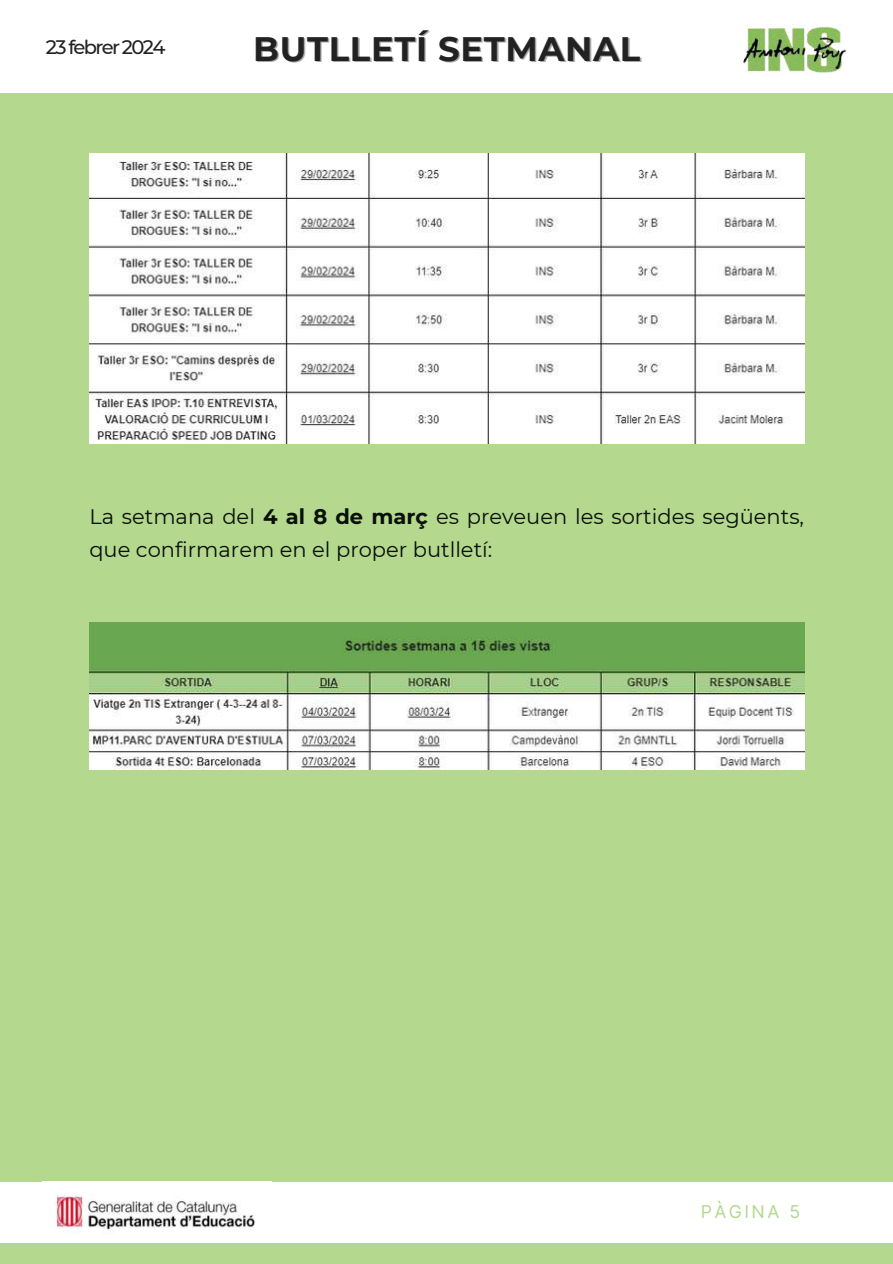
<style>
.page{position:relative;width:893px;height:1264px;background:#fff}
.page>*{position:absolute;margin:0;border:0;box-sizing:border-box;transform-origin:0 0}
.t1{font:700 33.9px "Montserrat";letter-spacing:.02em;color:#222}
.t2{font:21px/32.7px "Montserrat";color:#0a0f09}
.t3{font:500 19.5px "Montserrat";letter-spacing:-.085em;color:#222}
.t4{font:17.7px "Inter";letter-spacing:.14em;color:#b3d88e}
.s1{font-weight:700}
</style>
<div class="page">
<div style="left:0;top:0;width:892px;height:1263px;background:#b3d88e"></div>
<div style="left:0;top:1181px;width:892px;height:61px;background:#fff"></div>
<img style="left:55px;top:1194px;width:200px;height:41px">
<div style="left:0;top:0;width:892px;height:93px;background:#fff"></div>
<img style="left:743px;top:26px;width:104px;height:47px">
<img style="left:89px;top:622px;width:715px;height:147px">
<img style="left:89px;top:154px;width:715px;height:289px">
<p class="t3" style="left:46px;top:36px;width:121px">23 febrer 2024</p>
<h1 class="t1" style="left:253px;top:28px;width:389px">BUTLLETÍ SETMANAL</h1>
<p class="t2" style="left:89px;top:500px;width:716px">La setmana del <span class="s1">4 al 8 de març</span> es preveuen les sortides següents, que confirmarem en el proper butlletí:</p>
<p class="t4" style="left:700px;top:1201px;width:101px">PÀGINA 5</p>
</div>
